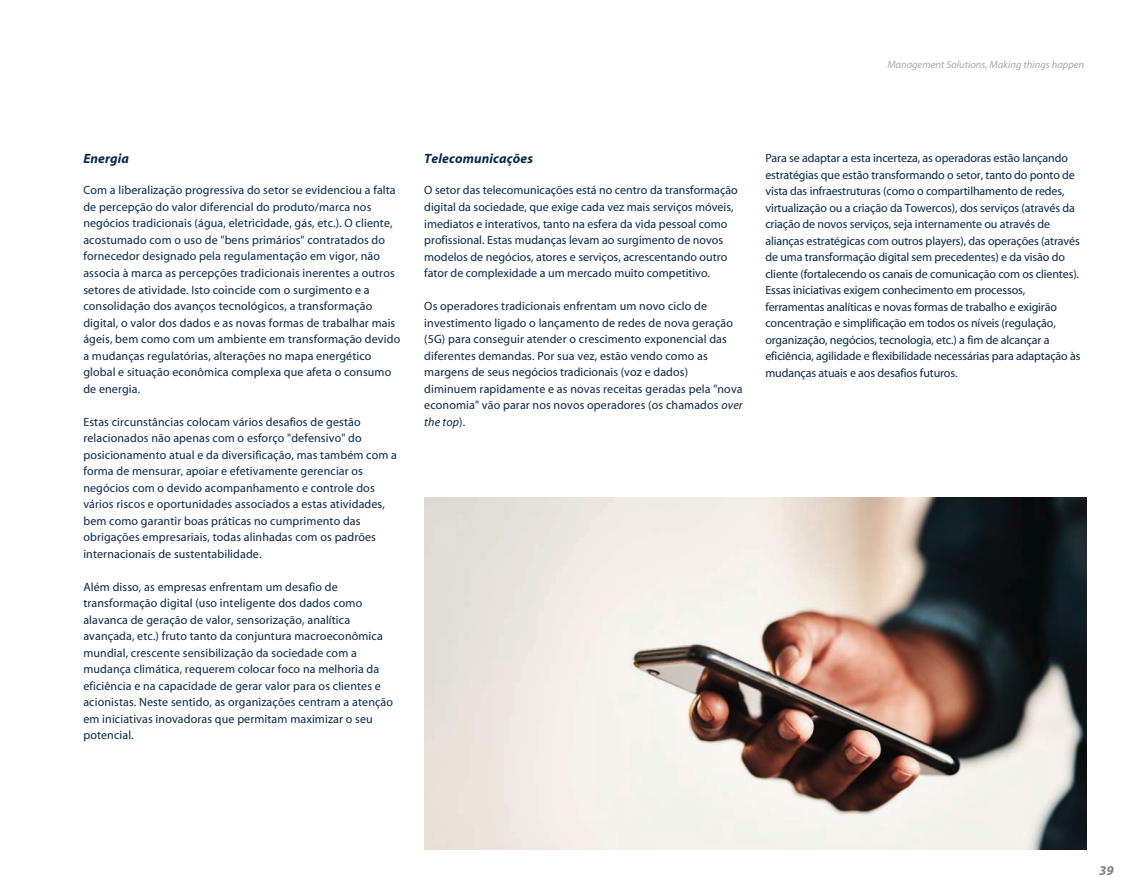
<style>
.page{position:relative;width:1148px;height:893px;background:#fff}
.page>*{position:absolute;margin:0;border:0;box-sizing:border-box;transform-origin:0 0}
.t1{font:italic 700 13.5px "Myriad";letter-spacing:.01em;color:#0a294a}
.t2{font:italic 700 13.5px "Myriad";color:#808285}
.t3{font:12px/16.5px "Myriad";letter-spacing:.01em;color:#0a294a}
.t4{font:12px/16.5px "Myriad";letter-spacing:-.01em;color:#0a294a}
.t5{font:italic 10.5px "Myriad";color:#a8a9ad}
.s1{font-style:italic}
</style>
<div class="page">
<img style="left:424px;top:498px;width:662px;height:351px">
<p class="t5" style="left:887px;top:59px;width:198px">Management Solutions, Making things happen</p>
<p class="t1" style="left:83px;top:151px;width:47px">Energia</p>
<p class="t3" style="left:83px;top:183px;width:318px">Com a liberalização progressiva do setor se evidenciou a falta de percepção do valor diferencial do produto/marca nos negócios tradicionais (água, eletricidade, gás, etc.). O cliente, acostumado com o uso de "bens primários" contratados do fornecedor designado pela regulamentação em vigor, não associa à marca as percepções tradicionais inerentes a outros setores de atividade. Isto coincide com o surgimento e a consolidação dos avanços tecnológicos, a transformação digital, o valor dos dados e as novas formas de trabalhar mais ágeis, bem como com um ambiente em transformação devido a mudanças regulatórias, alterações no mapa energético global e situação econômica complexa que afeta o consumo de energia.</p>
<p class="t3" style="left:83px;top:414px;width:315px">Estas circunstâncias colocam vários desafios de gestão relacionados não apenas com o esforço "defensivo" do posicionamento atual e da diversificação, mas também com a forma de mensurar, apoiar e efetivamente gerenciar os negócios com o devido acompanhamento e controle dos vários riscos e oportunidades associados a estas atividades, bem como garantir boas práticas no cumprimento das obrigações empresariais, todas alinhadas com os padrões internacionais de sustentabilidade.</p>
<p class="t3" style="left:83px;top:579px;width:311px">Além disso, as empresas enfrentam um desafio de transformação digital (uso inteligente dos dados como alavanca de geração de valor, sensorização, analítica avançada, etc.) fruto tanto da conjuntura macroeconômica mundial, crescente sensibilização da sociedade com a mudança climática, requerem colocar foco na melhoria da eficiência e na capacidade de gerar valor para os clientes e acionistas. Neste sentido, as organizações centram a atenção em iniciativas inovadoras que permitam maximizar o seu potencial.</p>
<p class="t1" style="left:424px;top:151px;width:110px">Telecomunicações</p>
<p class="t3" style="left:424px;top:183px;width:315px">O setor das telecomunicações está no centro da transformação digital da sociedade, que exige cada vez mais serviços móveis, imediatos e interativos, tanto na esfera da vida pessoal como profissional. Estas mudanças levam ao surgimento de novos modelos de negócios, atores e serviços, acrescentando outro fator de complexidade a um mercado muito competitivo.</p>
<p class="t3" style="left:424px;top:298px;width:320px">Os operadores tradicionais enfrentam um novo ciclo de investimento ligado o lançamento de redes de nova geração (5G) para conseguir atender o crescimento exponencial das diferentes demandas. Por sua vez, estão vendo como as margens de seus negócios tradicionais (voz e dados) diminuem rapidamente e as novas receitas geradas pela "nova economia" vão parar nos novos operadores (os chamados <span class="s1">over the top</span>).</p>
<p class="t4" style="left:765px;top:150px;width:317px">Para se adaptar a esta incerteza, as operadoras estão lançando estratégias que estão transformando o setor, tanto do ponto de vista das infraestruturas (como o compartilhamento de redes, virtualização ou a criação da Towercos), dos serviços (através da criação de novos serviços, seja internamente ou através de alianças estratégicas com outros players), das operações (através de uma transformação digital sem precedentes) e da visão do cliente (fortalecendo os canais de comunicação com os clientes).<br>Essas iniciativas exigem conhecimento em processos, ferramentas analíticas e novas formas de trabalho e exigirão concentração e simplificação em todos os níveis (regulação, organização, negócios, tecnologia, etc.) a fim de alcançar a eficiência, agilidade e flexibilidade necessárias para adaptação às mudanças atuais e aos desafios futuros.</p>
<p class="t2" style="left:1099px;top:863px;width:16px">39</p>
</div>
